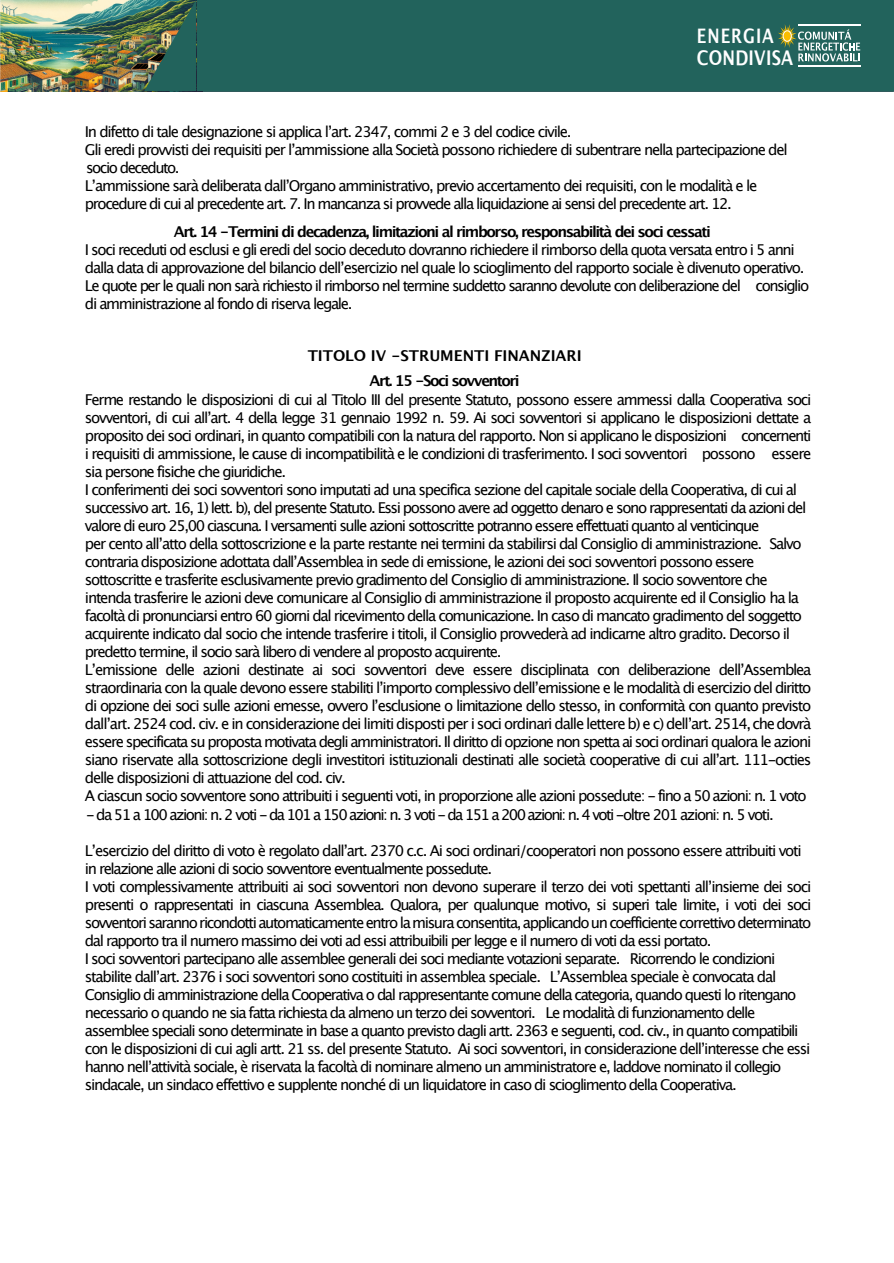
<style>
.page{position:relative;width:894px;height:1263px;background:#fff}
.page>*{position:absolute;margin:0;border:0;box-sizing:border-box;transform-origin:0 0}
.t1{font:700 20.25px "Lucida Grande";letter-spacing:.015em;color:#fff;scale:.81 1}
.t2{font:700 19.95px "Lucida Grande";letter-spacing:.06em;color:#fff;scale:.8 1}
.t3{font:15px/18px "Lucida Grande";letter-spacing:-.09em;color:#000}
.t4{font:700 15px "Lucida Grande";letter-spacing:-.095em;color:#000}
.t5{font:700 15px/25.3px "Lucida Grande";letter-spacing:-.005em;color:#000;text-align:center}
</style>
<div class="page">
<div style="left:164px;top:0;width:729px;height:91px;background:#22635c"></div>
<svg style="left:778px;top:24px;width:83px;height:38px"></svg>
<hr style="left:798px;top:24px;width:62px;height:2px;background:#fff">
<hr style="left:798px;top:65px;width:62px;height:2px;background:#fff">
<img style="left:0;top:0;width:144px;height:91px">
<img style="left:144px;top:0;width:53px;height:91px">
<h2 class="t2" style="left:704px;top:27px;width:98px">ENERGIA</h2>
<h1 class="t1" style="left:704px;top:49px;width:121px">CONDIVISA</h1>
<p class="t3" style="left:85px;top:124px;width:704px">In difetto di tale designazione si applica lʼart. 2347, commi 2 e 3 del codice civile.<br>Gli eredi provvisti dei requisiti per lʼammissione alla Società possono richiedere di subentrare nella partecipazione del socio deceduto.<br>Lʼammissione sarà deliberata dallʼOrgano amministrativo, previo accertamento dei requisiti, con le modalità e le procedure di cui al precedente art. 7. In mancanza si provvede alla liquidazione ai sensi del precedente art. 12.</p>
<p class="t4" style="left:174px;top:225px;width:539px">Art. 14 -Termini di decadenza, limitazioni al rimborso, responsabilità dei soci cessati</p>
<p class="t3" style="left:85px;top:242px;width:726px">I soci receduti od esclusi e gli eredi del socio deceduto dovranno richiedere il rimborso della quota versata entro i 5 anni dalla data di approvazione del bilancio dellʼesercizio nel quale lo scioglimento del rapporto sociale è divenuto operativo.<br>Le quote per le quali non sarà richiesto il rimborso nel termine suddetto saranno devolute con deliberazione del consiglio di amministrazione al fondo di riserva legale.</p>
<p class="t5" style="left:308px;top:344px;width:276px">TITOLO IV -STRUMENTI FINANZIARI<br>Art. 15 -Soci sovventori</p>
<p class="t3" style="left:85px;top:391px;width:728px">Ferme restando le disposizioni di cui al Titolo III del presente Statuto, possono essere ammessi dalla Cooperativa soci sovventori, di cui allʼart. 4 della legge 31 gennaio 1992 n. 59. Ai soci sovventori si applicano le disposizioni dettate a proposito dei soci ordinari, in quanto compatibili con la natura del rapporto. Non si applicano le disposizioni concernenti i requisiti di ammissione, le cause di incompatibilità e le condizioni di trasferimento. I soci sovventori possono essere sia persone fisiche che giuridiche.<br>I conferimenti dei soci sovventori sono imputati ad una specifica sezione del capitale sociale della Cooperativa, di cui al successivo art. 16, 1) lett. b), del presente Statuto. Essi possono avere ad oggetto denaro e sono rappresentati da azioni del valore di euro 25,00 ciascuna. I versamenti sulle azioni sottoscritte potranno essere effettuati quanto al venticinque<br>per cento allʼatto della sottoscrizione e la parte restante nei termini da stabilirsi dal Consiglio di amministrazione. Salvo contraria disposizione adottata dallʼAssemblea in sede di emissione, le azioni dei soci sovventori possono essere sottoscritte e trasferite esclusivamente previo gradimento del Consiglio di amministrazione. Il socio sovventore che intenda trasferire le azioni deve comunicare al Consiglio di amministrazione il proposto acquirente ed il Consiglio ha la facoltà di pronunciarsi entro 60 giorni dal ricevimento della comunicazione. In caso di mancato gradimento del soggetto acquirente indicato dal socio che intende trasferire i titoli, il Consiglio provvederà ad indicarne altro gradito. Decorso il predetto termine, il socio sarà libero di vendere al proposto acquirente.<br>Lʼemissione delle azioni destinate ai soci sovventori deve essere disciplinata con deliberazione dellʼAssemblea straordinaria con la quale devono essere stabiliti lʼimporto complessivo dellʼemissione e le modalità di esercizio del diritto di opzione dei soci sulle azioni emesse, ovvero lʼesclusione o limitazione dello stesso, in conformità con quanto previsto dallʼart. 2524 cod. civ. e in considerazione dei limiti disposti per i soci ordinari dalle lettere b) e c) dellʼart. 2514, che dovrà essere specificata su proposta motivata degli amministratori. Il diritto di opzione non spetta ai soci ordinari qualora le azioni siano riservate alla sottoscrizione degli investitori istituzionali destinati alle società cooperative di cui allʼart. 111-octies delle disposizioni di attuazione del cod. civ.<br>A ciascun socio sovventore sono attribuiti i seguenti voti, in proporzione alle azioni possedute: - fino a 50 azioni: n. 1 voto</p>
<p class="t3" style="left:86px;top:806px;width:689px">- da 51 a 100 azioni: n. 2 voti - da 101 a 150 azioni: n. 3 voti - da 151 a 200 azioni: n. 4 voti -oltre 201 azioni: n. 5 voti.</p>
<p class="t3" style="left:85px;top:842px;width:728px">Lʼesercizio del diritto di voto è regolato dallʼart. 2370 c.c. Ai soci ordinari/cooperatori non possono essere attribuiti voti in relazione alle azioni di socio sovventore eventualmente possedute.<br>I voti complessivamente attribuiti ai soci sovventori non devono superare il terzo dei voti spettanti allʼinsieme dei soci presenti o rappresentati in ciascuna Assemblea. Qualora, per qualunque motivo, si superi tale limite, i voti dei soci sovventori saranno ricondotti automaticamente entro la misura consentita, applicando un coefficiente correttivo determinato dal rapporto tra il numero massimo dei voti ad essi attribuibili per legge e il numero di voti da essi portato.<br>I soci sovventori partecipano alle assemblee generali dei soci mediante votazioni separate. Ricorrendo le condizioni stabilite dallʼart. 2376 i soci sovventori sono costituiti in assemblea speciale. LʼAssemblea speciale è convocata dal Consiglio di amministrazione della Cooperativa o dal rappresentante comune della categoria, quando questi lo ritengano necessario o quando ne sia fatta richiesta da almeno un terzo dei sovventori. Le modalità di funzionamento delle assemblee speciali sono determinate in base a quanto previsto dagli artt. 2363 e seguenti, cod. civ., in quanto compatibili con le disposizioni di cui agli artt. 21 ss. del presente Statuto. Ai soci sovventori, in considerazione dellʼinteresse che essi hanno nellʼattività sociale, è riservata la facoltà di nominare almeno un amministratore e, laddove nominato il collegio sindacale, un sindaco effettivo e supplente nonché di un liquidatore in caso di scioglimento della Cooperativa.</p>
</div>
